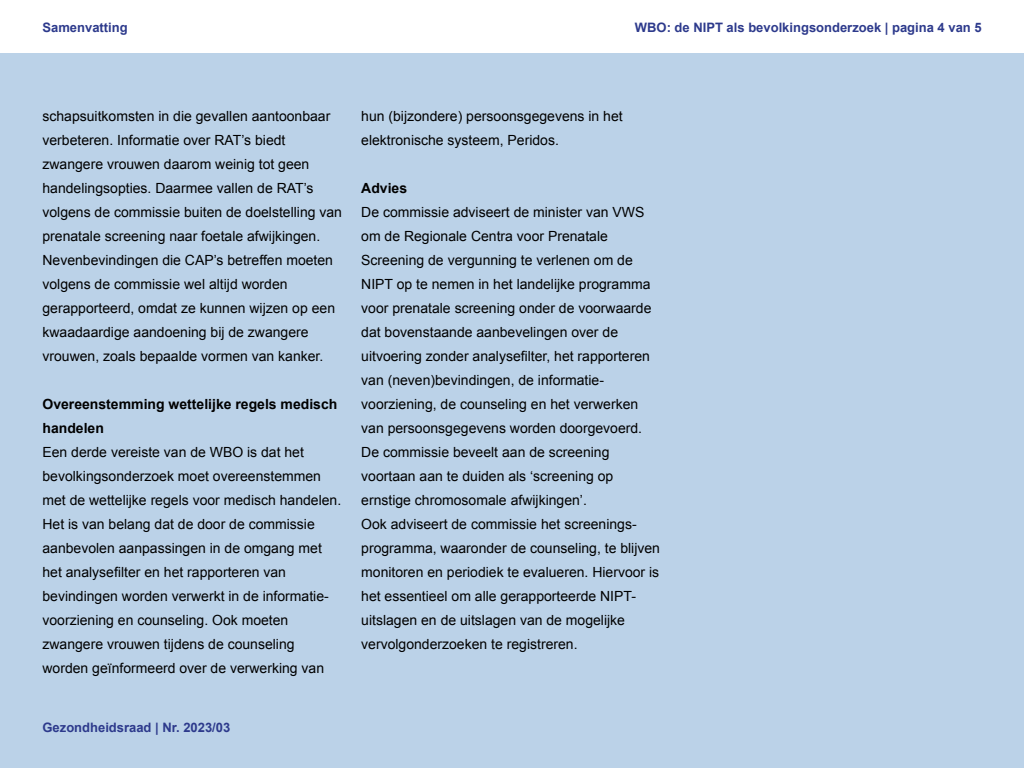
<style>
.page{position:relative;width:1024px;height:768px;background:#fff}
.page>*{position:absolute;margin:0;border:0;box-sizing:border-box;transform-origin:0 0}
.Plat_z_ruimte{font:14px/24px "Arial";color:#000}
.Kop_z_nr_vet{font:700 14px/24px "Arial";color:#000}
.t1{font:700 13px "Arial";color:#2d3a8c}
</style>
<div class="page">
<div style="left:0;top:54px;width:1024px;height:714px;background:#bbd2e8"></div>
<p class="t1" style="left:43px;top:19px;width:87px">Samenvatting</p>
<p class="t1" style="left:635px;top:19px;width:348px">WBO: de NIPT als bevolkingsonderzoek | pagina 4 van 5</p>
<p class="Plat_z_ruimte" style="left:43px;top:104px;width:301px">schapsuitkomsten in die gevallen aantoonbaar verbeteren. Informatie over RAT’s biedt zwangere vrouwen daarom weinig tot geen handelingsopties. Daarmee vallen de RAT’s volgens de commissie buiten de doelstelling van prenatale screening naar foetale afwijkingen.<br>Nevenbevindingen die CAP’s betreffen moeten volgens de commissie wel altijd worden gerapporteerd, omdat ze kunnen wijzen op een kwaadaardige aandoening bij de zwangere vrouwen, zoals bepaalde vormen van kanker.</p>
<h2 class="Kop_z_nr_vet" style="left:43px;top:393px;width:296px">Overeenstemming wettelijke regels medisch handelen</h2>
<p class="Plat_z_ruimte" style="left:43px;top:440px;width:300px">Een derde vereiste van de WBO is dat het bevolkingsonderzoek moet overeenstemmen met de wettelijke regels voor medisch handelen.<br>Het is van belang dat de door de commissie aanbevolen aanpassingen in de omgang met het analysefilter en het rapporteren van bevindingen worden verwerkt in de informatie&shy;voorziening en counseling. Ook moeten zwangere vrouwen tijdens de counseling worden geïnformeerd over de verwerking van</p>
<p class="t1" style="left:43px;top:719px;width:189px">Gezondheidsraad | Nr. 2023/03</p>
<p class="Plat_z_ruimte" style="left:361px;top:104px;width:263px">hun (bijzondere) persoonsgegevens in het elektronische systeem, Peridos.</p>
<h2 class="Kop_z_nr_vet" style="left:361px;top:177px;width:47px">Advies</h2>
<p class="Plat_z_ruimte" style="left:361px;top:200px;width:300px">De commissie adviseert de minister van VWS om de Regionale Centra voor Prenatale Screening de vergunning te verlenen om de NIPT op te nemen in het landelijke programma voor prenatale screening onder de voorwaarde dat bovenstaande aanbevelingen over de uitvoering zonder analysefilter, het rapporteren van (neven)bevindingen, de informatie&shy;voorziening, de counseling en het verwerken van persoonsgegevens worden doorgevoerd.<br>De commissie beveelt aan de screening voortaan aan te duiden als ‘screening op ernstige chromosomale afwijkingen’.<br>Ook adviseert de commissie het screenings&shy;programma, waaronder de counseling, te blijven monitoren en periodiek te evalueren. Hiervoor is het essentieel om alle gerapporteerde NIPT&shy;uitslagen en de uitslagen van de mogelijke vervolgonderzoeken te registreren.</p>
</div>
